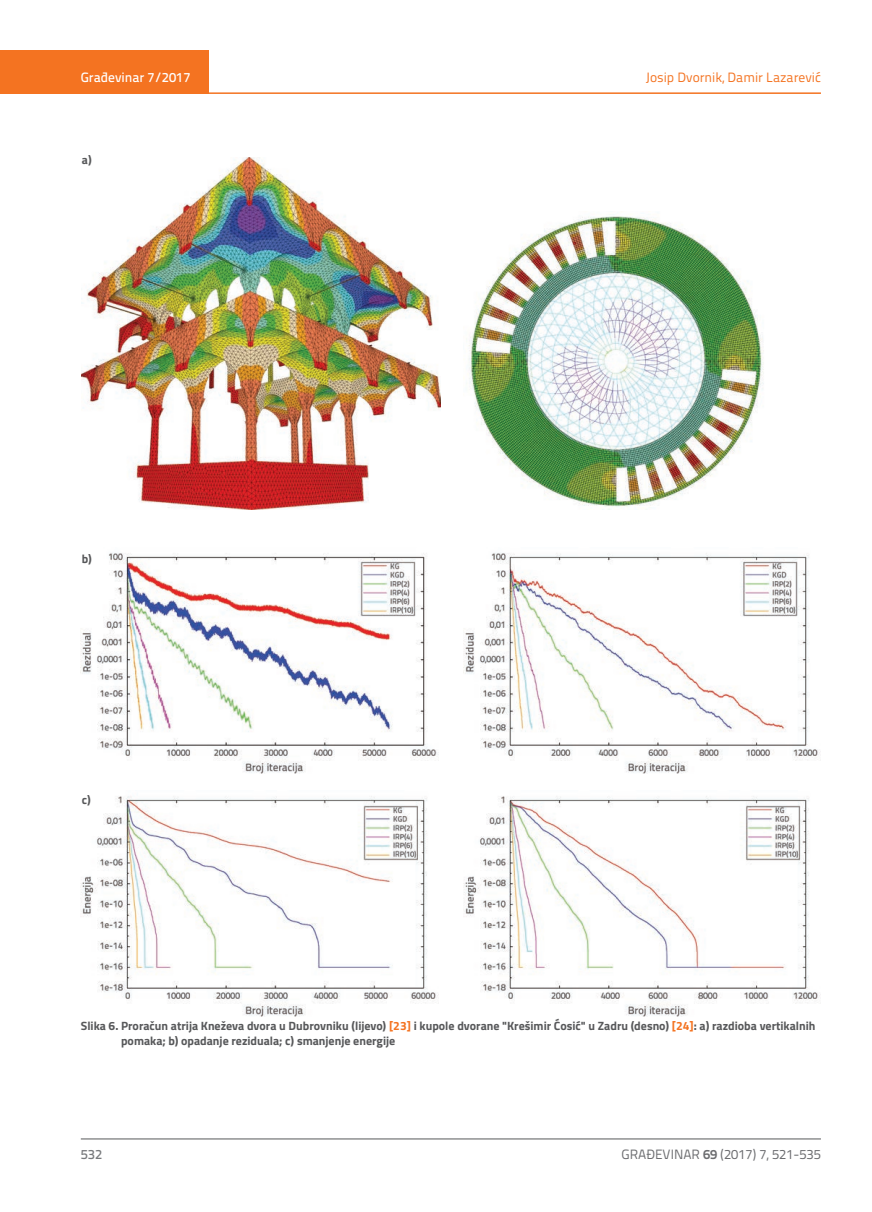
<style>
.page{position:relative;width:872px;height:1212px;background:#fff}
.page>*{position:absolute;margin:0;border:0;box-sizing:border-box;transform-origin:0 0}
.t1{font:13.5px "Titillium Text 22 L";color:#6c6d70}
.t2{font:13.5px "Titillium Text 22 L";color:#f47321}
.t3{font:500 13.5px "Titillium Text 22 L";color:#fff}
.t4{font:500 13.5px "Titillium Text 22 L";color:#787a7d}
.t5{font:700 12px/15px "Titillium";color:#57585a}
.s1{color:#f47321}
.s2{font-weight:700}
</style>
<div class="page">
<div style="left:0;top:50px;width:208px;height:44px;background:#f47321"></div>
<hr style="left:0;top:92px;width:821px;height:2px;background:#f47321">
<hr style="left:81px;top:1139px;width:740px;height:1px;background:#57585a">
<img style="left:81px;top:796px;width:357px;height:220px">
<img style="left:463px;top:796px;width:358px;height:220px">
<img style="left:81px;top:553px;width:356px;height:220px">
<img style="left:464px;top:553px;width:357px;height:220px">
<img style="left:81px;top:158px;width:360px;height:352px">
<img style="left:468px;top:216px;width:296px;height:294px">
<p class="t3" style="left:81px;top:67px;width:111px">Građevinar 7/2017</p>
<p class="t5" style="left:82px;top:152px;width:11px">a)</p>
<p class="t5" style="left:82px;top:551px;width:11px">b)</p>
<p class="t5" style="left:82px;top:792px;width:11px">c)</p>
<p class="t2" style="left:646px;top:68px;width:176px">Josip Dvornik, Damir Lazarević</p>
<p class="t5" style="left:121px;top:1018px;width:696px;text-indent:-40px">Slika 6. Proračun atrija Kneževa dvora u Dubrovniku (lijevo) <span class="s1">[23]</span> i kupole dvorane "Krešimir Ćosić" u Zadru (desno) <span class="s1">[24]</span>: a) razdioba vertikalnih pomaka; b) opadanje reziduala; c) smanjenje energije</p>
<p class="t4" style="left:81px;top:1144px;width:23px">532</p>
<p class="t1" style="left:621px;top:1144px;width:201px">GRAĐEVINAR <span class="s2">69</span> (2017) 7, 521-535</p>
</div>
